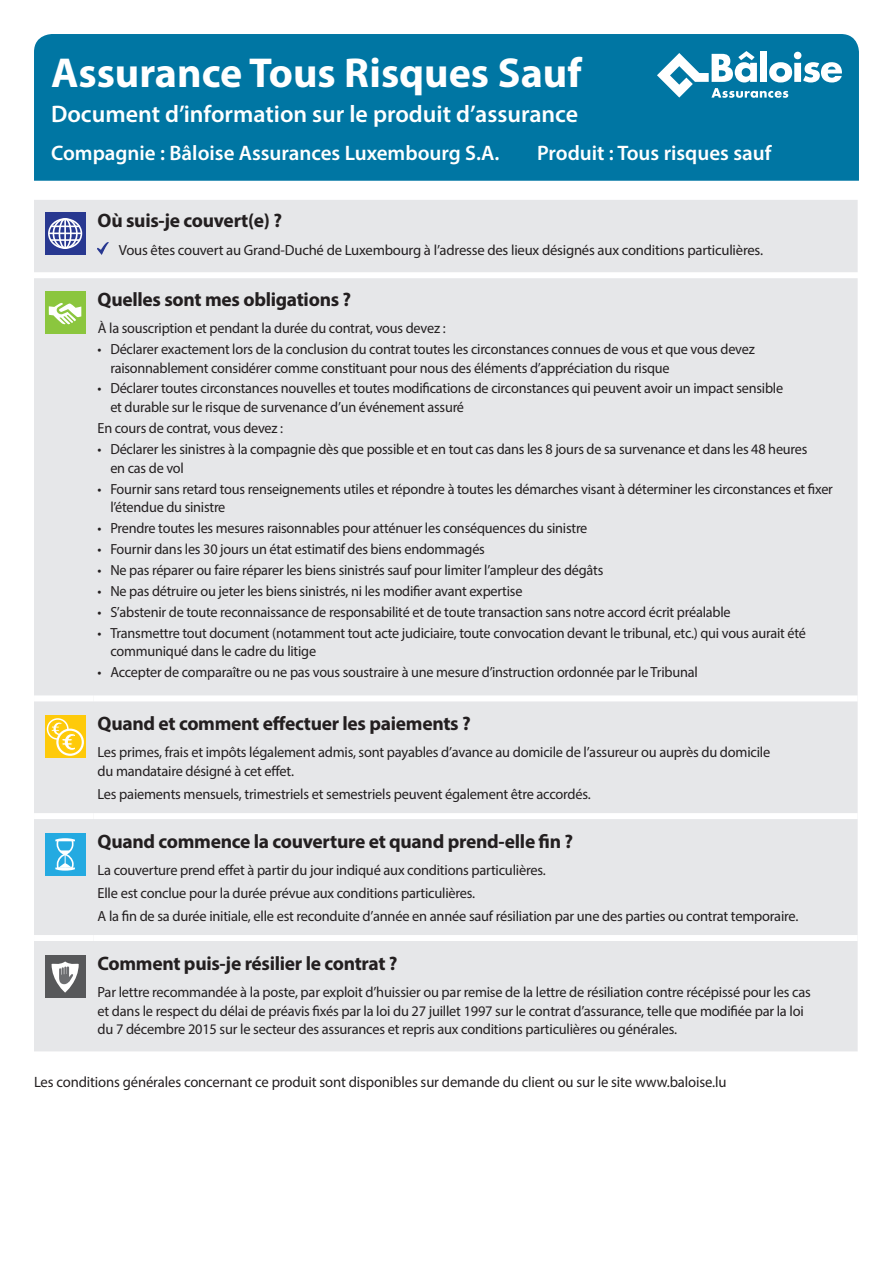
<style>
.page{position:relative;width:893px;height:1263px;background:#fff}
.page>*{position:absolute;margin:0;border:0;box-sizing:border-box;transform-origin:0 0}
.t1{font:700 42px "Myriad Pro";color:#fff}
.t2{font:600 24px "Myriad Pro";color:#fff}
.t3{font:600 21px "Myriad Pro";color:#fff}
.t4{font:700 19.5px "Myriad Pro";letter-spacing:-.015em;color:#231f20}
.t5{font:15px "Myriad Pro";letter-spacing:-.01em;color:#231f20}
.t6{font:14.7px/18.8px "Myriad Pro";letter-spacing:-.015em;color:#231f20}
</style>
<div class="page">
<div style="left:34px;top:34px;width:825px;height:147px;background:#0076a3"></div>
<svg style="left:657px;top:51px;width:185px;height:47px"></svg>
<div style="left:34px;top:200px;width:824px;height:72px;background:#e6e7e9"></div>
<svg style="left:45px;top:213px;width:41px;height:42px"></svg>
<div style="left:48px;top:218px;width:34px;height:31px;border:2px solid #fff;border-radius:50%"></div>
<div style="left:53px;top:218px;width:25px;height:31px;border:2px solid #fff;border-radius:50%"></div>
<div style="left:59px;top:218px;width:13px;height:31px;border:2px solid #fff;border-radius:50%"></div>
<hr style="left:64px;top:219px;width:2px;height:30px;background:#fff">
<svg style="left:51px;top:226px;width:29px;height:1px"></svg>
<hr style="left:51px;top:239px;width:29px;height:2px;background:#fff">
<hr style="left:49px;top:233px;width:32px;height:1px;background:#fff">
<svg style="left:98px;top:243px;width:10px;height:11px"></svg>
<div style="left:34px;top:278px;width:824px;height:773px;background:#e6e7e9"></div>
<div style="left:93px;top:695px;width:765px;height:6px;background:#fff"></div>
<div style="left:93px;top:813px;width:765px;height:6px;background:#fff"></div>
<div style="left:93px;top:935px;width:765px;height:6px;background:#fff"></div>
<div style="left:34px;top:695px;width:59px;height:6px;background:#fff"></div>
<div style="left:34px;top:813px;width:59px;height:6px;background:#fff"></div>
<div style="left:34px;top:935px;width:59px;height:6px;background:#fff"></div>
<div style="left:45px;top:291px;width:41px;height:43px;background:#8bc63e"></div>
<svg style="left:49px;top:303px;width:33px;height:22px"></svg>
<svg style="left:45px;top:715px;width:41px;height:43px"></svg>
<div style="left:47px;top:718px;width:22px;height:22px;border:2px solid #fff;border-radius:50%"></div>
<svg style="left:57px;top:730px;width:26px;height:25px"></svg>
<div style="left:56px;top:729px;width:28px;height:27px;border:2px solid #fff;border-radius:50%"></div>
<svg style="left:51px;top:721px;width:25px;height:30px"></svg>
<div style="left:45px;top:833px;width:41px;height:43px;background:#24aae1"></div>
<svg style="left:55px;top:838px;width:20px;height:33px"></svg>
<div style="left:45px;top:955px;width:41px;height:43px;background:#57585a"></div>
<svg style="left:52px;top:961px;width:27px;height:32px"></svg>
<h1 class="t1" style="left:51px;top:45px;width:532px">Assurance Tous Risques Sauf</h1>
<h2 class="t2" style="left:51px;top:99px;width:529px">Document d’information sur le produit d’assurance</h2>
<h3 class="t3" style="left:51px;top:140px;width:450px">Compagnie : Bâloise Assurances Luxembourg S.A.</h3>
<h3 class="t3" style="left:537px;top:140px;width:236px">Produit : Tous risques sauf</h3>
<h3 class="t4" style="left:98px;top:208px;width:186px">Où suis-je couvert(e) ?</h3>
<p class="t6" style="left:119px;top:240px;width:646px">Vous êtes couvert au Grand-Duché de Luxembourg à l’adresse des lieux désignés aux conditions particulières.</p>
<h3 class="t4" style="left:98px;top:286px;width:255px">Quelles sont mes obligations ?</h3>
<p class="t6" style="left:98px;top:318px;width:349px">À la souscription et pendant la durée du contrat, vous devez :</p>
<p class="t6" style="left:110px;top:339px;width:646px;text-indent:-13px">• Déclarer exactement lors de la conclusion du contrat toutes les circonstances connues de vous et que vous devez raisonnablement considérer comme constituant pour nous des éléments d’appréciation du risque</p>
<p class="t6" style="left:110px;top:379px;width:674px;text-indent:-13px">• Déclarer toutes circonstances nouvelles et toutes modifications de circonstances qui peuvent avoir un impact sensible et durable sur le risque de survenance d’un événement assuré</p>
<p class="t6" style="left:98px;top:418px;width:187px">En cours de contrat, vous devez :</p>
<p class="t6" style="left:110px;top:439px;width:699px;text-indent:-13px">• Déclarer les sinistres à la compagnie dès que possible et en tout cas dans les 8 jours de sa survenance et dans les 48 heures en cas de vol</p>
<p class="t6" style="left:110px;top:479px;width:724px;text-indent:-13px">• Fournir sans retard tous renseignements utiles et répondre à toutes les démarches visant à déterminer les circonstances et fixer l’étendue du sinistre</p>
<p class="t6" style="left:98px;top:519px;width:491px">• Prendre toutes les mesures raisonnables pour atténuer les conséquences du sinistre</p>
<p class="t6" style="left:98px;top:539px;width:389px">• Fournir dans les 30 jours un état estimatif des biens endommagés</p>
<p class="t6" style="left:98px;top:560px;width:507px">• Ne pas réparer ou faire réparer les biens sinistrés sauf pour limiter l’ampleur des dégâts</p>
<p class="t6" style="left:98px;top:581px;width:426px">• Ne pas détruire ou jeter les biens sinistrés, ni les modifier avant expertise</p>
<p class="t6" style="left:98px;top:602px;width:635px">• S’abstenir de toute reconnaissance de responsabilité et de toute transaction sans notre accord écrit préalable</p>
<p class="t6" style="left:110px;top:623px;width:697px;text-indent:-13px">• Transmettre tout document (notamment tout acte judiciaire, toute convocation devant le tribunal, etc.) qui vous aurait été communiqué dans le cadre du litige</p>
<p class="t6" style="left:98px;top:663px;width:602px">• Accepter de comparaître ou ne pas vous soustraire à une mesure d’instruction ordonnée par le Tribunal</p>
<h3 class="t4" style="left:98px;top:711px;width:375px">Quand et comment effectuer les paiements ?</h3>
<p class="t6" style="left:98px;top:743px;width:674px">Les primes, frais et impôts légalement admis, sont payables d’avance au domicile de l’assureur ou auprès du domicile du mandataire désigné à cet effet.</p>
<p class="t6" style="left:98px;top:784px;width:495px">Les paiements mensuels, trimestriels et semestriels peuvent également être accordés.</p>
<h3 class="t4" style="left:98px;top:828px;width:477px">Quand commence la couverture et quand prend-elle fin ?</h3>
<p class="t6" style="left:98px;top:858px;width:702px;line-height:23px">La couverture prend effet à partir du jour indiqué aux conditions particulières.<br>Elle est conclue pour la durée prévue aux conditions particulières.<br>A la fin de sa durée initiale, elle est reconduite d’année en année sauf résiliation par une des parties ou contrat temporaire.</p>
<h3 class="t4" style="left:98px;top:950px;width:301px">Comment puis-je résilier le contrat ?</h3>
<p class="t6" style="left:98px;top:982px;width:715px">Par lettre recommandée à la poste, par exploit d’huissier ou par remise de la lettre de résiliation contre récépissé pour les cas et dans le respect du délai de préavis fixés par la loi du 27 juillet 1997 sur le contrat d’assurance, telle que modifiée par la loi du 7 décembre 2015 sur le secteur des assurances et repris aux conditions particulières ou générales.</p>
<p class="t5" style="left:34px;top:1072px;width:694px">Les conditions générales concernant ce produit sont disponibles sur demande du client ou sur le site www.baloise.lu</p>
</div>
